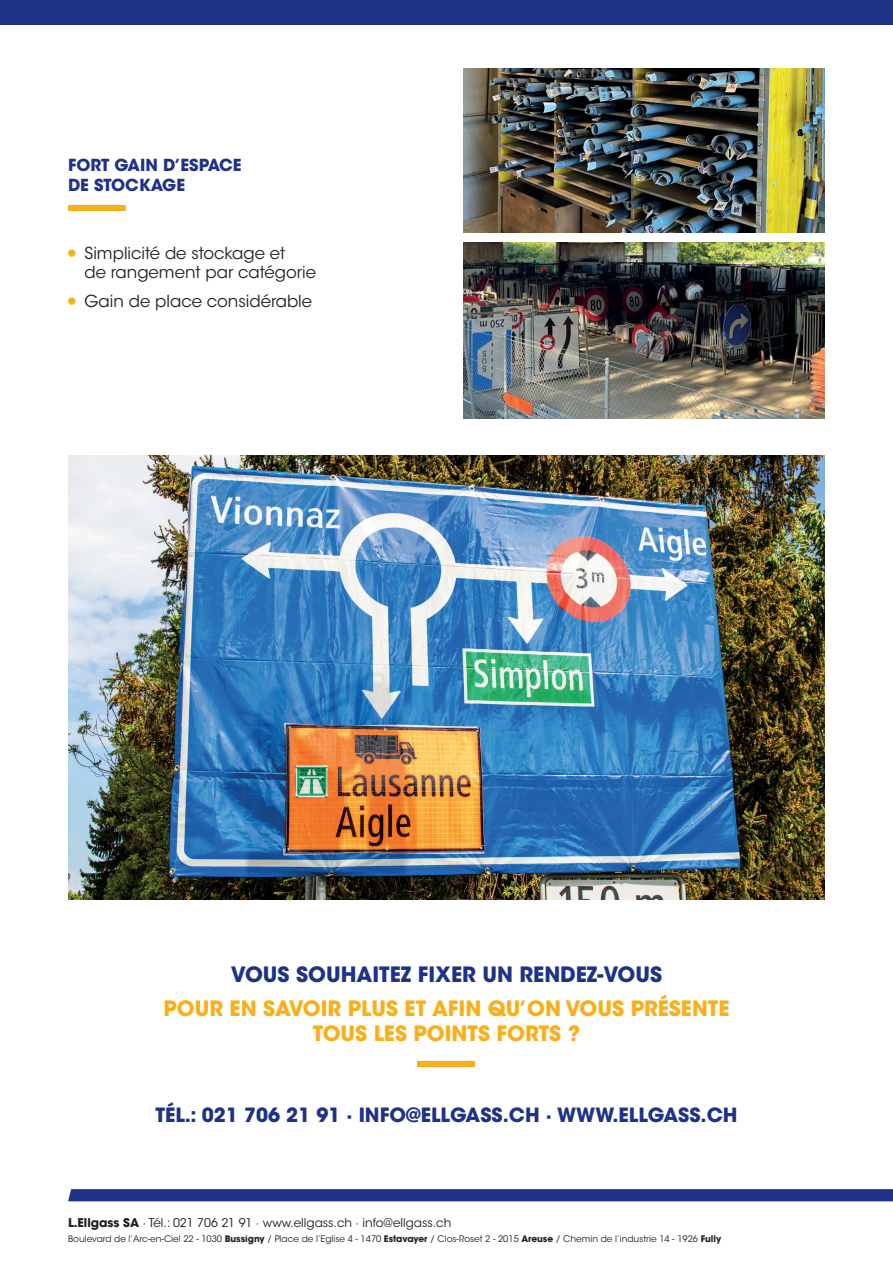
<style>
.page{position:relative;width:893px;height:1263px;background:#fff}
.page>*{position:absolute;margin:0;border:0;box-sizing:border-box;transform-origin:0 0}
.t1{font:700 21px/25.2px "ITC Avant Garde Std";color:#faaf18;text-align:center}
.t2{font:700 21px "ITC Avant Garde Std";color:#1e3288}
.t3{font:700 19.5px "ITC Avant Garde Std";color:#1e3288}
.t4{font:16.5px/19.8px "ITC Avant Garde Std";color:#231f20}
.t5{font:700 16.5px/19.8px "ITC Avant Garde Std";color:#1e3288}
.t6{font:12px "ITC Avant Garde Std";color:#231f20}
.t7{font:9px "ITC Avant Garde Std";color:#231f20}
.s1{font-weight:700}
</style>
<div class="page">
<div style="left:0;top:0;width:893px;height:24px;background:#1e3288"></div>
<svg style="left:68px;top:1189px;width:825px;height:12px;background:#203489"></svg>
<div style="left:68px;top:205px;width:57px;height:5px;background:#faaf18"></div>
<img style="left:463px;top:68px;width:362px;height:165px">
<img style="left:463px;top:242px;width:362px;height:177px">
<div style="left:418px;top:1061px;width:57px;height:5px;background:#faaf18"></div>
<img style="left:68px;top:456px;width:757px;height:443px">
<h3 class="t5" style="left:68px;top:155px;width:175px">FORT GAIN D’ESPACE<br>DE STOCKAGE</h3>
<h3 class="t4" style="left:85px;top:243px;width:233px;text-indent:-16px"><sup>●</sup> Simplicité de stockage et<br>de rangement par catégorie</h3>
<h3 class="t4" style="left:68px;top:291px;width:246px"><sup>●</sup> Gain de place considérable</h3>
<h1 class="t2" style="left:231px;top:961px;width:433px">VOUS SOUHAITEZ FIXER UN RENDEZ-VOUS</h1>
<h1 class="t1" style="left:163px;top:995px;width:567px">POUR EN SAVOIR PLUS ET AFIN QU’ON VOUS PRÉSENTE<br>TOUS LES POINTS FORTS ?</h1>
<h2 class="t3" style="left:155px;top:1102px;width:584px">TÉL.: 021 706 21 91 · INFO@ELLGASS.CH · WWW.ELLGASS.CH</h2>
<h3 class="t6" style="left:68px;top:1215px;width:385px"><span class="s1">L.Ellgass SA</span> · Tél.: 021 706 21 91 · www.ellgass.ch · info@ellgass.ch</h3>
<p class="t7" style="left:68px;top:1233px;width:655px">Boulevard de l’Arc-en-Ciel 22 - 1030 <span class="s1">Bussigny</span> / Place de l’Eglise 4 - 1470 <span class="s1">Estavayer</span> / Clos-Roset 2 - 2015 <span class="s1">Areuse</span> / Chemin de l’industrie 14 - 1926 <span class="s1">Fully</span></p>
</div>
